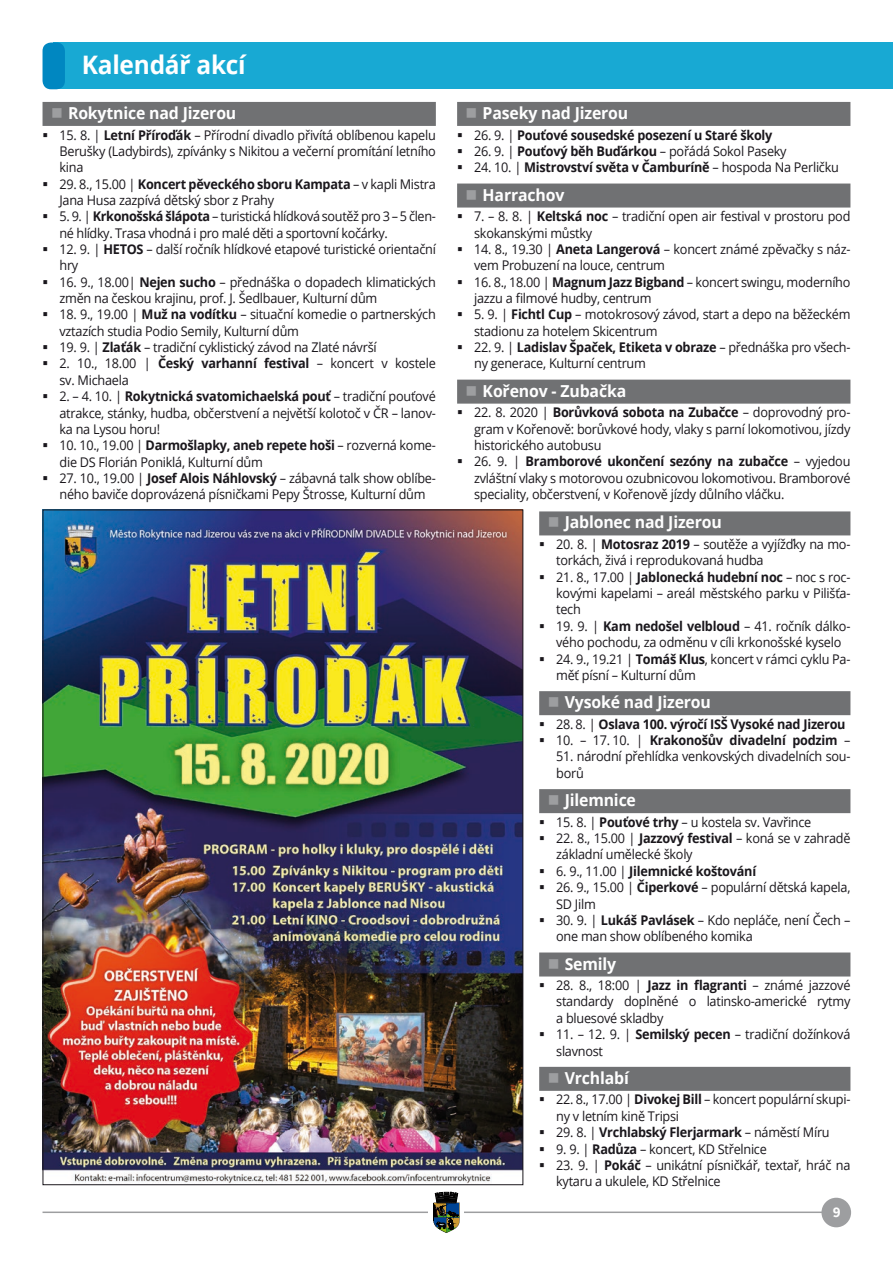
<style>
.page{position:relative;width:893px;height:1263px;background:#fff}
.page>*{position:absolute;margin:0;border:0;box-sizing:border-box;transform-origin:0 0}
.Nadpis_H1{font:700 25.5px "Open Sans";letter-spacing:-.01em;color:#fff;scale:.96 1}
.t1{font:700 16.5px "Open Sans";letter-spacing:-.01em;color:#fff;scale:.96 1}
.t2{font:700 15px "Source Sans Pro";color:#fff}
.t3{font:13.35px/16.4px "Open Sans";letter-spacing:-.02em;color:#1a171c;scale:.95 1}
.t4{font:700 13.35px "Open Sans";letter-spacing:-.02em;color:#1a171c;scale:.95 1}
.s1{font-weight:700}
.s2{font-weight:400}
</style>
<div class="page">
<hr style="left:43px;top:1211px;width:807px;height:2px;background:#9d9ea0">
<div style="left:429px;top:1192px;width:35px;height:42px;background:#fff"></div>
<svg style="left:433px;top:1192px;width:27px;height:41px"></svg>
<div style="left:821px;top:1198px;width:30px;height:29px;background:#9d9ea0;border-radius:50%"></div>
<div style="left:54px;top:43px;width:839px;height:46px;background:#18a9d3"></div>
<div style="left:43px;top:43px;width:22px;height:46px;background:#0087c1;border-radius:9px"></div>
<div style="left:43px;top:102px;width:393px;height:24px;background:#707173"></div>
<div style="left:457px;top:102px;width:393px;height:24px;background:#707173"></div>
<div style="left:457px;top:184px;width:393px;height:24px;background:#707173"></div>
<div style="left:457px;top:380px;width:393px;height:24px;background:#707173"></div>
<img style="left:45px;top:511px;width:476px;height:672px">
<div style="left:539px;top:511px;width:311px;height:24px;background:#707173"></div>
<div style="left:539px;top:691px;width:311px;height:24px;background:#707173"></div>
<div style="left:539px;top:789px;width:311px;height:24px;background:#707173"></div>
<div style="left:539px;top:952px;width:311px;height:24px;background:#707173"></div>
<div style="left:539px;top:1067px;width:311px;height:24px;background:#707173"></div>
<p class="Nadpis_H1" style="left:82px;top:47px;width:172px">Kalendář akcí</p>
<p class="t1" style="left:68px;top:101px;width:177px">Rokytnice nad Jizerou</p>
<p class="t3" style="left:60px;top:126px;width:398px;text-align:justify">15. 8. | <span class="s1">Letní Příroďák</span> – Přírodní divadlo přivítá oblíbenou kapelu Berušky (Ladybirds), zpívánky s Nikitou a večerní promítání letního kina</p>
<p class="t3" style="left:60px;top:175px;width:398px">29. 8., 15.00 | <span class="s1">Koncert pěveckého sboru Kampata</span> – v kapli Mistra<br>Jana Husa zazpívá dětský sbor z Prahy</p>
<p class="t3" style="left:60px;top:208px;width:398px">5. 9. | <span class="s1">Krkonošská šlápota</span> – turistická hlídková soutěž pro 3 – 5 člen&shy;né hlídky. Trasa vhodná i pro malé děti a sportovní kočárky.</p>
<p class="t3" style="left:60px;top:241px;width:398px">12. 9. | <span class="s1">HETOS</span> – další ročník hlídkové etapové turistické orientační hry</p>
<p class="t3" style="left:60px;top:273px;width:398px">16. 9., 18.00| <span class="s1">Nejen sucho</span> – přednáška o dopadech klimatických změn na českou krajinu, prof. J. Šedlbauer, Kulturní dům</p>
<p class="t3" style="left:60px;top:306px;width:398px">18. 9., 19.00 | <span class="s1">Muž na vodítku</span> – situační komedie o partnerských vztazích studia Podio Semily, Kulturní dům</p>
<p class="t3" style="left:60px;top:339px;width:335px">19. 9. | <span class="s1">Zlaťák</span> – tradiční cyklistický závod na Zlaté návrší</p>
<p class="t3" style="left:60px;top:355px;width:398px">2. 10., 18.00 | <span class="s1">Český varhanní festival</span> – koncert v kostele sv. Michaela</p>
<p class="t3" style="left:60px;top:388px;width:398px;text-align:justify">2. – 4. 10. | <span class="s1">Rokytnická svatomichaelská pouť</span> – tradiční pouťové atrakce, stánky, hudba, občerstvení a největší kolotoč v ČR – lanov&shy;ka na Lysou horu!</p>
<p class="t3" style="left:60px;top:437px;width:398px">10. 10., 19.00 | <span class="s1">Darmošlapky, aneb repete hoši</span> – rozverná kome&shy;die DS Florián Poniklá, Kulturní dům</p>
<p class="t3" style="left:60px;top:470px;width:398px">27. 10., 19.00 | <span class="s1">Josef Alois Náhlovský</span> – zábavná talk show oblíbe&shy;ného baviče doprovázená písničkami Pepy Štrosse, Kulturní dům</p>
<p class="t1" style="left:483px;top:101px;width:153px">Paseky nad Jizerou</p>
<p class="t4" style="left:474px;top:125px;width:315px"><span class="s2">26. 9. |</span> Pouťové sousedské posezení u Staré školy</p>
<p class="t3" style="left:474px;top:143px;width:330px">26. 9. | <span class="s1">Pouťový běh Buďárkou</span> – pořádá Sokol Paseky</p>
<p class="t4" style="left:474px;top:158px;width:385px"><span class="s2">24. 10. |</span> Mistrovství světa v Čamburíně <span class="s2">– hospoda Na Perličku</span></p>
<p class="t1" style="left:483px;top:183px;width:87px">Harrachov</p>
<p class="t3" style="left:474px;top:208px;width:398px">7. – 8. 8. | <span class="s1">Keltská noc</span> – tradiční open air festival v prostoru pod skokanskými můstky</p>
<p class="t3" style="left:474px;top:240px;width:397px">14. 8., 19.30 | <span class="s1">Aneta Langerová</span> – koncert známé zpěvačky s náz&shy;vem Probuzení na louce, centrum</p>
<p class="t3" style="left:474px;top:273px;width:398px">16. 8., 18.00 | <span class="s1">Magnum Jazz Bigband</span> – koncert swingu, moderního jazzu a filmové hudby, centrum</p>
<p class="t3" style="left:474px;top:306px;width:398px">5. 9. | <span class="s1">Fichtl Cup</span> – motokrosový závod, start a depo na běžeckém stadionu za hotelem Skicentrum</p>
<p class="t3" style="left:474px;top:339px;width:398px">22. 9. | <span class="s1">Ladislav Špaček, Etiketa v obraze</span> – přednáška pro všech&shy;ny generace, Kulturní centrum</p>
<p class="t1" style="left:483px;top:379px;width:151px">Kořenov - Zubačka</p>
<p class="t3" style="left:474px;top:404px;width:398px;text-align:justify">22. 8. 2020 | <span class="s1">Borůvková sobota na Zubačce</span> – doprovodný pro&shy;gram v Kořenově: borůvkové hody, vlaky s parní lokomotivou, jízdy historického autobusu</p>
<p class="t3" style="left:474px;top:453px;width:398px;text-align:justify">26. 9. | <span class="s1">Bramborové ukončení sezóny na zubačce</span> – vyjedou zvláštní vlaky s motorovou ozubnicovou lokomotivou. Bramborové speciality, občerstvení, v Kořenově jízdy důlního vláčku.</p>
<p class="t1" style="left:565px;top:511px;width:165px">Jablonec nad Jizerou</p>
<p class="t3" style="left:556px;top:536px;width:311px">20. 8. | <span class="s1">Motosraz 2019</span> – soutěže a vyjížďky na mo&shy;torkách, živá i reprodukovaná hudba</p>
<p class="t3" style="left:556px;top:568px;width:311px;text-align:justify">21. 8., 17.00 | <span class="s1">Jablonecká hudební noc</span> – noc s roc&shy;kovými kapelami – areál městského parku v Pilišťa&shy;tech</p>
<p class="t3" style="left:556px;top:617px;width:311px">19. 9. | <span class="s1">Kam nedošel velbloud</span> – 41. ročník dálko&shy;vého pochodu, za odměnu v cíli krkonošské kyselo</p>
<p class="t3" style="left:556px;top:650px;width:311px">24. 9., 19.21 | <span class="s1">Tomáš Klus</span>, koncert v rámci cyklu Pa&shy;měť písní – Kulturní dům</p>
<p class="t1" style="left:565px;top:690px;width:154px">Vysoké nad Jizerou</p>
<p class="t4" style="left:556px;top:714px;width:306px"><span class="s2">28. 8. |</span> Oslava 100. výročí ISŠ Vysoké nad Jizerou</p>
<p class="t4" style="left:556px;top:731px;width:311px"><span class="s2">10. – 17. 10. |</span> Krakonošův divadelní podzim <span class="s2">–</span></p>
<p class="t3" style="left:556px;top:748px;width:311px">51. národní přehlídka venkovských divadelních sou&shy;borů</p>
<p class="t1" style="left:565px;top:788px;width:76px">Jilemnice</p>
<p class="t3" style="left:556px;top:813px;width:270px">15. 8. | <span class="s1">Pouťové trhy</span> – u kostela sv. Vavřince</p>
<p class="t3" style="left:556px;top:830px;width:311px">22. 8., 15.00 | <span class="s1">Jazzový festival</span> – koná se v zahradě základní umělecké školy</p>
<p class="t4" style="left:556px;top:861px;width:212px"><span class="s2">6. 9., 11.00 |</span> Jilemnické koštování</p>
<p class="t3" style="left:556px;top:879px;width:311px">26. 9., 15.00 | <span class="s1">Čiperkové</span> – populární dětská kapela,<br>SD Jilm</p>
<p class="t3" style="left:556px;top:911px;width:311px">30. 9. | <span class="s1">Lukáš Pavlásek</span> – Kdo nepláče, není Čech – one man show oblíbeného komika</p>
<p class="t1" style="left:565px;top:952px;width:55px">Semily</p>
<p class="t3" style="left:556px;top:977px;width:311px;text-align:justify">28. 8., 18:00 | <span class="s1">Jazz in flagranti</span> – známé jazzové standardy doplněné o latinsko-americké rytmy a bluesové skladby</p>
<p class="t3" style="left:556px;top:1026px;width:311px">11. – 12. 9. | <span class="s1">Semilský pecen</span> – tradiční dožínková slavnost</p>
<p class="t1" style="left:565px;top:1066px;width:68px">Vrchlabí</p>
<p class="t3" style="left:556px;top:1091px;width:311px">22. 8., 17.00 | <span class="s1">Divokej Bill</span> – koncert populární skupi&shy;ny v letním kině Tripsi</p>
<p class="t4" style="left:556px;top:1123px;width:289px"><span class="s2">29. 8. |</span> Vrchlabský Flerjarmark <span class="s2">– náměstí Míru</span></p>
<p class="t3" style="left:556px;top:1140px;width:223px">9. 9. | <span class="s1">Radůza</span> – koncert, KD Střelnice</p>
<p class="t3" style="left:556px;top:1156px;width:311px">23. 9. | <span class="s1">Pokáč</span> – unikátní písničkář, textař, hráč na kytaru a ukulele, KD Střelnice</p>
<p class="t2" style="left:833px;top:1201px;width:9px">9</p>
</div>
